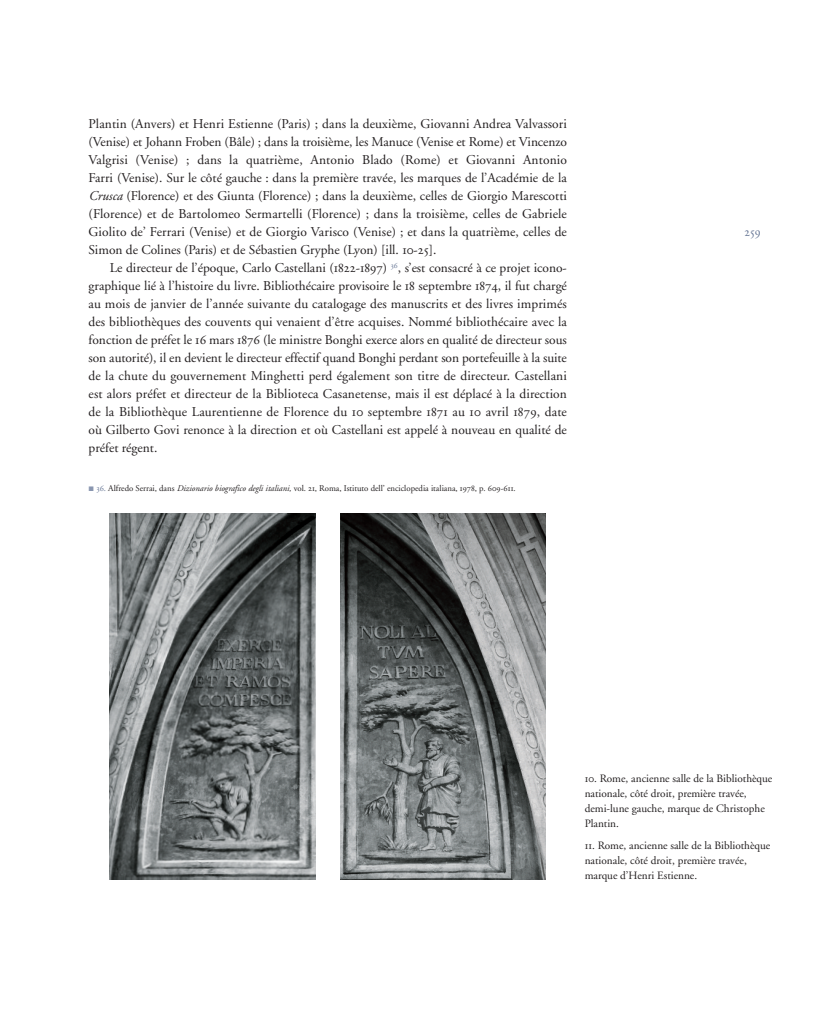
<style>
.page{position:relative;width:815px;height:1028px;background:#fff}
.page>*{position:absolute;margin:0;border:0;box-sizing:border-box;transform-origin:0 0}
.t1{font:13.5px/18px "Adobe Garamond";color:#231f20;text-align:justify}
.t2{font:13.12px "Adobe Garamond Regular SC";color:#657594;scale:.95 1}
.t3{font:11.25px/15px "Adobe Garamond";color:#231f20}
.t4{font:8.75px "Adobe Garamond";color:#231f20}
.s1{font-style:italic}
.s2{font-family:"Adobe Garamond Regular SC"}
.s3{font-family:"Adobe Garamond Regular SC";color:#657594}
</style>
<div class="page">
<img style="left:110px;top:514px;width:205px;height:365px">
<img style="left:340px;top:514px;width:206px;height:365px">
<p class="t1" style="left:89px;top:116px;width:480px">Plantin (Anvers) et Henri Estienne (Paris) ; dans la deuxième, Giovanni Andrea Valvassori (Venise) et Johann Froben (Bâle) ; dans la troisième, les Manuce (Venise et Rome) et Vincenzo Valgrisi (Venise) ; dans la quatrième, Antonio Blado (Rome) et Giovanni Antonio Farri (Venise). Sur le côté gauche : dans la première travée, les marques de l’Académie de la <span class="s1">Crusca</span> (Florence) et des Giunta (Florence) ; dans la deuxième, celles de Giorgio Marescotti (Florence) et de Bartolomeo Sermartelli (Florence) ; dans la troisième, celles de Gabriele Giolito de’ Ferrari (Venise) et de Giorgio Varisco (Venise) ; et dans la quatrième, celles de Simon de Colines (Paris) et de Sébastien Gryphe (Lyon) [ill. <span class="s2">10</span>-<span class="s2">25</span>].</p>
<p class="t1" style="left:89px;top:260px;width:480px;text-indent:21px">Le directeur de l’époque, Carlo Castellani (<span class="s2">1822</span>-<span class="s2">1897</span>) <sup>36</sup>, s’est consacré à ce projet icono&shy;graphique lié à l’histoire du livre. Bibliothécaire provisoire le <span class="s2">18</span> septembre <span class="s2">1874</span>, il fut chargé au mois de janvier de l’année suivante du catalogage des manuscrits et des livres imprimés des bibliothèques des couvents qui venaient d’être acquises. Nommé bibliothécaire avec la fonction de préfet le <span class="s2">16</span> mars <span class="s2">1876</span> (le ministre Bonghi exerce alors en qualité de directeur sous son autorité), il en devient le directeur effectif quand Bonghi perdant son portefeuille à la suite de la chute du gouvernement Minghetti perd également son titre de directeur. Castellani est alors préfet et directeur de la Biblioteca Casanetense, mais il est déplacé à la direction de la Bibliothèque Laurentienne de Florence du <span class="s2">10</span> septembre <span class="s2">1871</span> au <span class="s2">10</span> avril <span class="s2">1879</span>, date où Gilberto Govi renonce à la direction et où Castellani est appelé à nouveau en qualité de préfet régent.</p>
<p class="t4" style="left:96px;top:485px;width:421px"><span class="s3">36.</span> Alfredo Serrai, dans <span class="s1">Dizionario biografico degli italiani,</span> vol. <span class="s2">21</span>, Roma, Istituto dell’ enciclopedia italiana, <span class="s2">1978</span>, p. <span class="s2">609</span>-<span class="s2">611</span>.</p>
<p class="t2" style="left:745px;top:226px;width:18px">259</p>
<p class="t3" style="left:585px;top:771px;width:189px"><span class="s2">10.</span> Rome, ancienne salle de la Bibliothèque nationale, côté droit, première travée, demi-lune gauche, marque de Christophe Plantin.</p>
<p class="t3" style="left:585px;top:839px;width:187px"><span class="s2">11.</span> Rome, ancienne salle de la Bibliothèque nationale, côté droit, première travée, marque d’Henri Estienne.</p>
</div>
